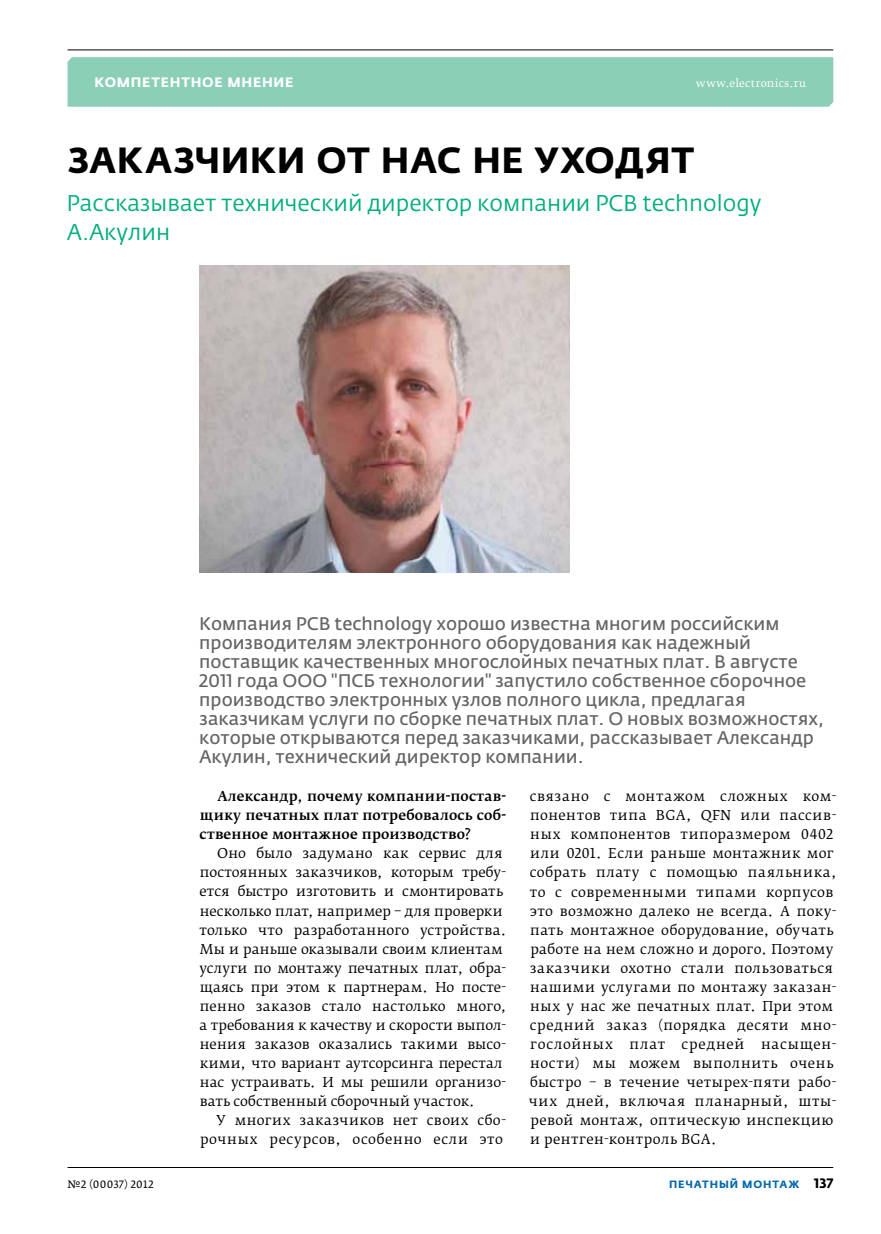
<style>
.page{position:relative;width:881px;height:1234px;background:#fff}
.page>*{position:absolute;margin:0;border:0;box-sizing:border-box;transform-origin:0 0}
.t1{font:700 36px "Fedra Sans Pro";letter-spacing:.015em;color:#000}
.t2{font:22.5px/28.5px "Fedra Sans Pro";color:#00ad7d}
.t3{font:18px/19px "Fedra Sans Pro";color:#636466}
.t4{font:13.5px/19px "Fedra Serif B Pro";letter-spacing:.02em;color:#000}
.t5{font:500 13.5px/19px "Fedra Serif B Pro";letter-spacing:.015em;color:#000;text-align:justify}
.t6{font:13.5px/19px "Fedra Serif B Pro";letter-spacing:.04em;color:#000;text-align:right}
.t7{font:700 13.5px "Fedra Sans Alt Pro";letter-spacing:.055em;color:#fff}
.t8{font:10.5px "Fedra Serif B Pro";letter-spacing:.03em;color:#fff}
.t9{font:700 10.5px "Fedra Sans Alt Pro";letter-spacing:.085em;color:#0068ac}
.t10{font:10.5px "Fedra Serif A Pro";letter-spacing:.03em;color:#000}
.s1{font-family:"Fedra Sans Pro";font-size:13.5px;color:#000}
</style>
<div class="page">
<div style="left:67px;top:57px;width:765px;height:50px;background:#8ccfb7"></div>
<hr style="left:67px;top:49px;width:765px;height:1px;background:#000">
<hr style="left:68px;top:1166px;width:764px;height:1px;background:#000">
<img style="left:199px;top:266px;width:369px;height:306px">
<p class="t7" style="left:95px;top:74px;width:200px">Компетентное мнение</p>
<p class="t8" style="left:696px;top:77px;width:111px">www.electronics.ru</p>
<h1 class="t1" style="left:68px;top:138px;width:627px">Заказчики от нас не уходят</h1>
<h2 class="t2" style="left:66px;top:189px;width:696px">Рассказывает технический директор компании PCB technology<br>А.Акулин</h2>
<p class="t3" style="left:199px;top:614px;width:626px">Компания PCB technology хорошо известна многим российским производителям электронного оборудования как надежный поставщик качественных многослойных печатных плат. В августе 2011 года ООО "ПСБ технологии" запустило собственное сборочное производство электронных узлов полного цикла, предлагая заказчикам услуги по сборке печатных плат. О новых возможностях, которые открываются перед заказчиками, рассказывает Александр Акулин, технический директор компании.</p>
<p class="t5" style="left:199px;top:786px;width:308px;text-indent:18px">Александр, почему компании-постав&shy;щику печатных плат потребовалось соб&shy;ственное монтажное производство?</p>
<p class="t4" style="left:199px;top:844px;width:308px;text-indent:18px">Оно было задумано как сервис для постоянных заказчиков, которым требу&shy;ется быстро изготовить и смонтировать несколько плат, например – для проверки только что разработанного устройства.<br>Мы и раньше оказывали своим клиентам услуги по монтажу печатных плат, обра&shy;щаясь при этом к партнерам. Но посте&shy;пенно заказов стало настолько много, а требования к качеству и скорости выпол&shy;нения заказов оказались такими высо&shy;кими, что вариант аутсорсинга перестал нас устраивать. И мы решили организо&shy;вать собственный сборочный участок.</p>
<p class="t6" style="left:200px;top:1110px;width:307px">У многих заказчиков нет своих сбо&shy;рочных ресурсов, особенно если это</p>
<p class="t4" style="left:528px;top:786px;width:309px">связано с монтажом сложных ком&shy;понентов типа BGA, QFN или пассив&shy;ных компонентов типоразмером 0402 или 0201. Если раньше монтажник мог собрать плату с помощью паяльника, то с современными типами корпусов это возможно далеко не всегда. А поку&shy;пать монтажное оборудование, обучать работе на нем сложно и дорого. Поэтому заказчики охотно стали пользоваться нашими услугами по монтажу заказан&shy;ных у нас же печатных плат. При этом средний заказ (порядка десяти мно&shy;гослойных плат средней насыщен&shy;ности) мы можем выполнить очень быстро – в течение четырех-пяти рабо&shy;чих дней, включая планарный, шты&shy;ревой монтаж, оптическую инспекцию и рентген-контроль BGA.</p>
<p class="t10" style="left:67px;top:1177px;width:88px">№2 (00037) 2012</p>
<p class="t9" style="left:669px;top:1177px;width:165px">печатный монтаж <span class="s1">137</span></p>
</div>
